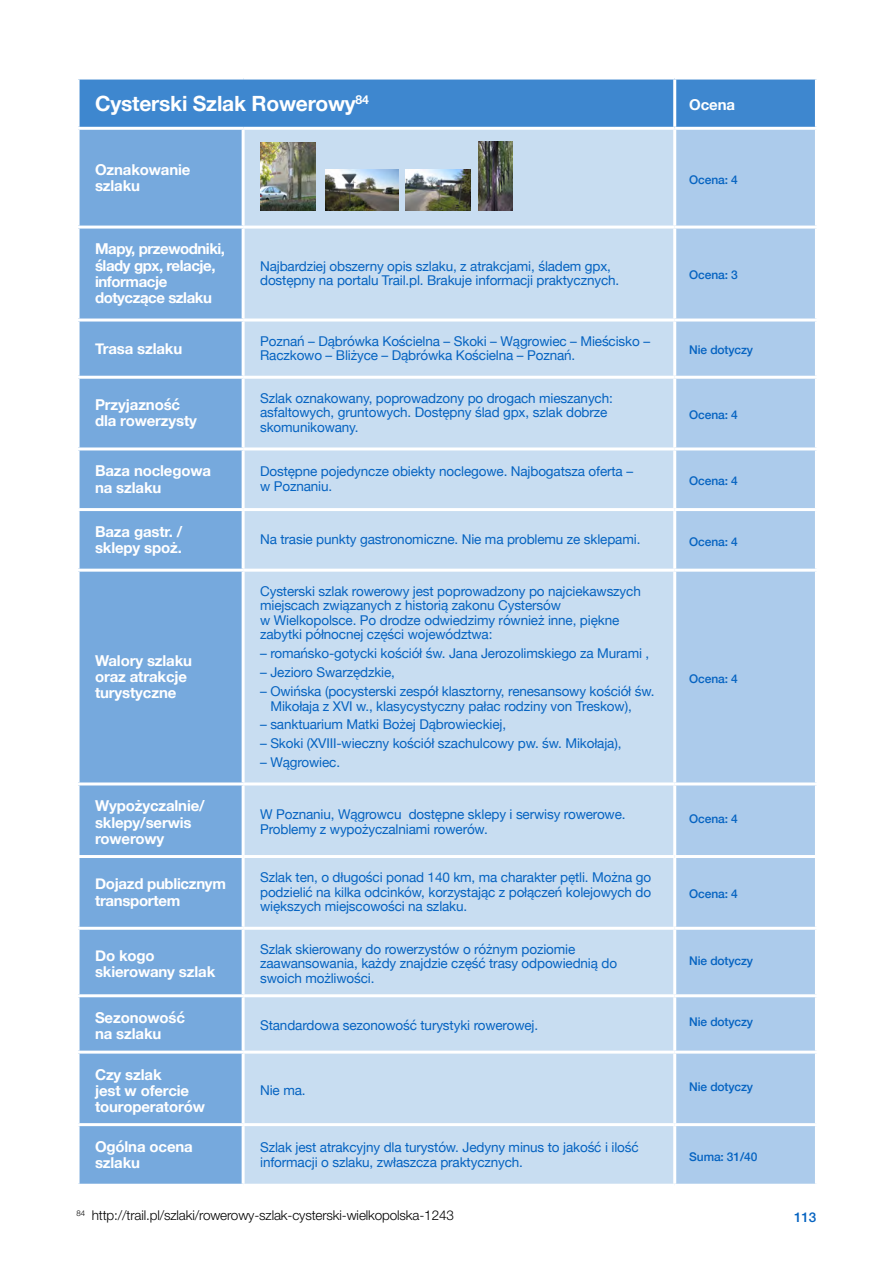
<style>
.page{position:relative;width:893px;height:1263px;background:#fff}
.page>*{position:absolute;margin:0;border:0;box-sizing:border-box;transform-origin:0 0}
.t1{font:700 21px "Helvetica Neue";letter-spacing:-.01em;color:#fff}
.t2{font:700 15px/16.2px "Helvetica Neue";letter-spacing:-.01em;color:#fff}
.t3{font:700 15px/16.2px "Helvetica Neue";letter-spacing:-.03em;color:#fff}
.t4{font:13.5px/14.5px "Helvetica Neue";letter-spacing:-.01em;color:#0563c1}
.t5{font:300 13.5px "Helvetica Neue LT Pro";letter-spacing:-.01em;color:#000}
.t6{font:500 13.5px "Helvetica Neue LT Pro";color:#0563c1}
.t7{font:500 12px "Helvetica Neue";letter-spacing:-.01em;color:#0563c1}
</style>
<div class="page">
<div style="left:80px;top:80px;width:735px;height:47px;background:#3e87cf"></div>
<div style="left:80px;top:130px;width:162px;height:1054px;background:#76a9dd"></div>
<div style="left:245px;top:130px;width:428px;height:1054px;background:#c8ddf1"></div>
<div style="left:676px;top:130px;width:139px;height:1054px;background:#accbeb"></div>
<hr style="left:673px;top:80px;width:3px;height:47px;background:#fff">
<hr style="left:77px;top:226px;width:166px;height:3px;background:#fff">
<hr style="left:243px;top:226px;width:432px;height:3px;background:#fff">
<hr style="left:675px;top:226px;width:143px;height:3px;background:#fff">
<hr style="left:77px;top:318px;width:166px;height:3px;background:#fff">
<hr style="left:243px;top:318px;width:432px;height:3px;background:#fff">
<hr style="left:675px;top:318px;width:143px;height:3px;background:#fff">
<hr style="left:77px;top:376px;width:166px;height:3px;background:#fff">
<hr style="left:243px;top:376px;width:432px;height:3px;background:#fff">
<hr style="left:675px;top:376px;width:143px;height:3px;background:#fff">
<hr style="left:77px;top:447px;width:166px;height:3px;background:#fff">
<hr style="left:243px;top:447px;width:432px;height:3px;background:#fff">
<hr style="left:675px;top:447px;width:143px;height:3px;background:#fff">
<hr style="left:77px;top:508px;width:166px;height:3px;background:#fff">
<hr style="left:243px;top:508px;width:432px;height:3px;background:#fff">
<hr style="left:675px;top:508px;width:143px;height:3px;background:#fff">
<hr style="left:77px;top:569px;width:166px;height:3px;background:#fff">
<hr style="left:243px;top:569px;width:432px;height:3px;background:#fff">
<hr style="left:675px;top:569px;width:143px;height:3px;background:#fff">
<hr style="left:77px;top:782px;width:166px;height:3px;background:#fff">
<hr style="left:243px;top:782px;width:432px;height:3px;background:#fff">
<hr style="left:675px;top:782px;width:143px;height:3px;background:#fff">
<hr style="left:77px;top:855px;width:166px;height:3px;background:#fff">
<hr style="left:243px;top:855px;width:432px;height:3px;background:#fff">
<hr style="left:675px;top:855px;width:143px;height:3px;background:#fff">
<hr style="left:77px;top:927px;width:166px;height:3px;background:#fff">
<hr style="left:243px;top:927px;width:432px;height:3px;background:#fff">
<hr style="left:675px;top:927px;width:143px;height:3px;background:#fff">
<hr style="left:77px;top:994px;width:166px;height:3px;background:#fff">
<hr style="left:243px;top:994px;width:432px;height:3px;background:#fff">
<hr style="left:675px;top:994px;width:143px;height:3px;background:#fff">
<hr style="left:77px;top:1050px;width:166px;height:3px;background:#fff">
<hr style="left:243px;top:1050px;width:432px;height:3px;background:#fff">
<hr style="left:675px;top:1050px;width:143px;height:3px;background:#fff">
<hr style="left:77px;top:1123px;width:166px;height:3px;background:#fff">
<hr style="left:243px;top:1123px;width:432px;height:3px;background:#fff">
<hr style="left:675px;top:1123px;width:143px;height:3px;background:#fff">
<img style="left:260px;top:143px;width:55px;height:67px">
<img style="left:326px;top:169px;width:72px;height:41px">
<img style="left:405px;top:169px;width:66px;height:41px">
<img style="left:478px;top:141px;width:35px;height:69px">
<h1 class="t1" style="left:95px;top:87px;width:276px">Cysterski Szlak Rowerowy<sup>84</sup></h1>
<p class="t2" style="left:689px;top:97px;width:47px">Ocena</p>
<p class="t2" style="left:95px;top:162px;width:97px">Oznakowanie szlaku</p>
<p class="t7" style="left:689px;top:170px;width:50px">Ocena: 4</p>
<p class="t3" style="left:95px;top:241px;width:132px">Mapy, przewodniki, ślady gpx, relacje, informacje dotyczące szlaku</p>
<p class="t4" style="left:260px;top:259px;width:361px">Najbardziej obszerny opis szlaku, z atrakcjami, śladem gpx, dostępny na portalu Trail.pl. Brakuje informacji praktycznych.</p>
<p class="t7" style="left:689px;top:265px;width:50px">Ocena: 3</p>
<p class="t2" style="left:95px;top:341px;width:89px">Trasa szlaku</p>
<p class="t4" style="left:260px;top:334px;width:391px">Poznań – Dąbrówka Kościelna – Skoki – Wągrowiec – Mieścisko –<br>Raczkowo – Bliżyce – Dąbrówka Kościelna – Poznań.</p>
<p class="t7" style="left:689px;top:341px;width:65px">Nie dotyczy</p>
<p class="t2" style="left:95px;top:397px;width:103px">Przyjazność dla rowerzysty</p>
<p class="t4" style="left:260px;top:391px;width:354px">Szlak oznakowany, poprowadzony po drogach mieszanych: asfaltowych, gruntowych. Dostępny ślad gpx, szlak dobrze skomunikowany.</p>
<p class="t7" style="left:689px;top:405px;width:50px">Ocena: 4</p>
<p class="t2" style="left:95px;top:463px;width:118px">Baza noclegowa na szlaku</p>
<p class="t4" style="left:260px;top:465px;width:374px">Dostępne pojedyncze obiekty noclegowe. Najbogatsza oferta – w Poznaniu.</p>
<p class="t7" style="left:689px;top:471px;width:50px">Ocena: 4</p>
<p class="t2" style="left:95px;top:524px;width:89px">Baza gastr. / sklepy spoż.</p>
<p class="t4" style="left:260px;top:533px;width:382px">Na trasie punkty gastronomiczne. Nie ma problemu ze sklepami.</p>
<p class="t7" style="left:689px;top:532px;width:50px">Ocena: 4</p>
<p class="t2" style="left:95px;top:653px;width:99px">Walory szlaku oraz atrakcje turystyczne</p>
<p class="t4" style="left:260px;top:584px;width:382px">Cysterski szlak rowerowy jest poprowadzony po najciekawszych miejscach związanych z historią zakonu Cystersów<br>w Wielkopolsce. Po drodze odwiedzimy również inne, piękne zabytki północnej części województwa:</p>
<p class="t4" style="left:260px;top:647px;width:391px">– romańsko-gotycki kościół św. Jana Jerozolimskiego za Murami ,</p>
<p class="t4" style="left:260px;top:666px;width:136px">– Jezioro Swarzędzkie,</p>
<p class="t4" style="left:270px;top:685px;width:386px;text-indent:-10px">– Owińska (pocysterski zespół klasztorny, renesansowy kościół św.<br>Mikołaja z XVI w., klasycystyczny pałac rodziny von Treskow),</p>
<p class="t4" style="left:260px;top:718px;width:248px">– sanktuarium Matki Bożej Dąbrowieckiej,</p>
<p class="t4" style="left:260px;top:737px;width:363px">– Skoki (XVIII-wieczny kościół szachulcowy pw. św. Mikołaja),</p>
<p class="t4" style="left:260px;top:756px;width:81px">– Wągrowiec.</p>
<p class="t7" style="left:689px;top:669px;width:50px">Ocena: 4</p>
<p class="t2" style="left:95px;top:798px;width:111px">Wypożyczalnie/ sklepy/serwis rowerowy</p>
<p class="t4" style="left:260px;top:808px;width:367px">W Poznaniu, Wągrowcu dostępne sklepy i serwisy rowerowe.<br>Problemy z wypożyczalniami rowerów.</p>
<p class="t7" style="left:689px;top:809px;width:50px">Ocena: 4</p>
<p class="t2" style="left:95px;top:876px;width:133px">Dojazd publicznym transportem</p>
<p class="t4" style="left:260px;top:871px;width:393px;text-align:justify">Szlak ten, o długości ponad 140 km, ma charakter pętli. Można go podzielić na kilka odcinków, korzystając z połączeń kolejowych do większych miejscowości na szlaku.</p>
<p class="t7" style="left:689px;top:884px;width:50px">Ocena: 4</p>
<p class="t2" style="left:95px;top:948px;width:122px">Do kogo skierowany szlak</p>
<p class="t4" style="left:260px;top:942px;width:358px">Szlak skierowany do rowerzystów o różnym poziomie zaawansowania, każdy znajdzie część trasy odpowiednią do swoich możliwości.</p>
<p class="t7" style="left:689px;top:950px;width:65px">Nie dotyczy</p>
<p class="t2" style="left:95px;top:1010px;width:92px">Sezonowość na szlaku</p>
<p class="t4" style="left:260px;top:1019px;width:280px">Standardowa sezonowość turystyki rowerowej.</p>
<p class="t7" style="left:689px;top:1012px;width:65px">Nie dotyczy</p>
<p class="t2" style="left:95px;top:1066px;width:111px">Czy szlak<br>jest w ofercie touroperatorów</p>
<p class="t4" style="left:260px;top:1083px;width:47px">Nie ma.</p>
<p class="t7" style="left:689px;top:1077px;width:65px">Nie dotyczy</p>
<p class="t2" style="left:95px;top:1139px;width:99px">Ogólna ocena szlaku</p>
<p class="t4" style="left:260px;top:1141px;width:380px">Szlak jest atrakcyjny dla turystów. Jedyny minus to jakość i ilość informacji o szlaku, zwłaszcza praktycznych.</p>
<p class="t7" style="left:689px;top:1147px;width:70px">Suma: 31/40</p>
<p class="t5" style="left:77px;top:1207px;width:379px"><sup>84</sup> http://trail.pl/szlaki/rowerowy-szlak-cysterski-wielkopolska-1243</p>
<p class="t6" style="left:794px;top:1209px;width:24px">113</p>
</div>
